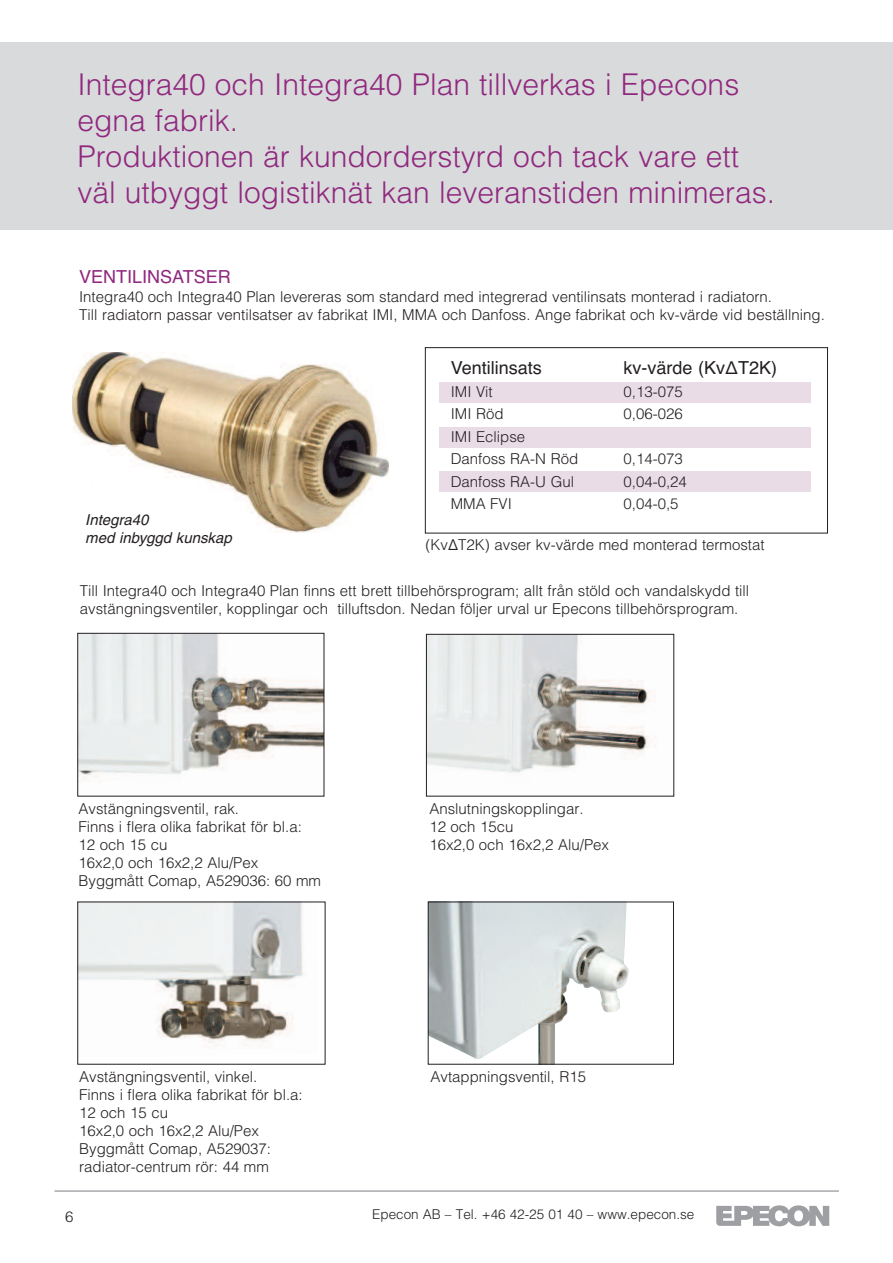
<style>
.page{position:relative;width:893px;height:1263px;background:#fff}
.page>*{position:absolute;margin:0;border:0;box-sizing:border-box;transform-origin:0 0}
.t1{font:300 30px/36px "Helvetica";color:#90287e}
.t2{font:18px "Helvetica";color:#231f20}
.t3{font:18px "Helvetica";color:#90287e}
.t4{font:300 15px/18px "Helvetica";color:#231f20}
.t5{font:italic 15px/18px "Helvetica CE";color:#231f20}
.t6{font:300 13.5px "Helvetica";color:#231f20}
</style>
<div class="page">
<div style="left:0;top:43px;width:893px;height:187px;background:#d9dadc"></div>
<img style="left:80px;top:635px;width:242px;height:147px">
<div style="left:78px;top:633px;width:246px;height:163px;border:1px solid #231f20"></div>
<img style="left:80px;top:904px;width:224px;height:143px">
<img style="left:428px;top:636px;width:228px;height:138px">
<div style="left:426px;top:634px;width:248px;height:162px;border:1px solid #231f20"></div>
<img style="left:430px;top:904px;width:199px;height:158px">
<div style="left:428px;top:902px;width:246px;height:162px;border:1px solid #231f20"></div>
<svg style="left:716px;top:1205px;width:113px;height:21px"></svg>
<img style="left:73px;top:352px;width:315px;height:181px">
<div style="left:84px;top:513px;width:165px;height:43px;background:#fff"></div>
<hr style="left:54px;top:1190px;width:785px;height:2px;background:#a8a9ad">
<div style="left:425px;top:347px;width:403px;height:186px;border:1px solid #231f20"></div>
<div style="left:439px;top:382px;width:372px;height:21px;background:#eadce7"></div>
<div style="left:439px;top:427px;width:372px;height:21px;background:#eadce7"></div>
<div style="left:439px;top:471px;width:372px;height:21px;background:#eadce7"></div>
<h1 class="t1" style="left:77px;top:64px;width:699px">Integra40 och Integra40 Plan tillverkas i Epecons egna fabrik.<br>Produktionen är kundorderstyrd och tack vare ett väl utbyggt logistiknät kan leveranstiden minimeras.</h1>
<p class="t3" style="left:79px;top:266px;width:153px">vEntiLinsAtsEr</p>
<p class="t4" style="left:79px;top:286px;width:747px">Integra40 och Integra40 Plan levereras som standard med integrerad ventilinsats monterad i radiatorn.<br>Till radiatorn passar ventilsatser av fabrikat IMI, MMA och danfoss. Ange fabrikat och kv-värde vid beställning.</p>
<p class="t2" style="left:451px;top:357px;width:93px">ventilinsats</p>
<p class="t2" style="left:623px;top:357px;width:155px">kv-värde (KvΔt2K)</p>
<p class="t4" style="left:451px;top:381px;width:44px">IMI Vit</p>
<p class="t4" style="left:623px;top:381px;width:61px">0,13-075</p>
<p class="t4" style="left:451px;top:404px;width:54px">IMI Röd</p>
<p class="t4" style="left:623px;top:404px;width:61px">0,06-026</p>
<p class="t4" style="left:451px;top:424px;width:129px;line-height:22.5px">IMI Eclipse danfoss RA-n Röd</p>
<p class="t4" style="left:623px;top:449px;width:61px">0,14-073</p>
<p class="t4" style="left:451px;top:471px;width:125px">danfoss RA-U Gul</p>
<p class="t4" style="left:623px;top:471px;width:65px">0,04-0,24</p>
<p class="t4" style="left:451px;top:494px;width:63px">MMA FVI</p>
<p class="t4" style="left:623px;top:494px;width:57px">0,04-0,5</p>
<p class="t5" style="left:85px;top:512px;width:148px">Integra40<br>med inbyggd kunskap</p>
<p class="t4" style="left:80px;top:581px;width:671px">Till Integra40 och Integra40 Plan finns ett brett tillbehörsprogram; allt från stöld och vandalskydd till avstängningsventiler, kopplingar och tilluftsdon. nedan följer urval ur Epecons tillbehörsprogram.</p>
<p class="t4" style="left:426px;top:535px;width:340px">(kvΔT2k) avser kv-värde med monterad termostat</p>
<p class="t4" style="left:79px;top:799px;width:244px">Avstängningsventil, rak.<br>Finns i flera olika fabrikat för bl.a:<br>12 och 15 cu<br>16x2,0 och 16x2,2 Alu/Pex<br>Byggmått Comap, A529036: 60 mm</p>
<p class="t4" style="left:79px;top:1067px;width:225px">Avstängningsventil, vinkel.<br>Finns i flera olika fabrikat för bl.a:<br>12 och 15 cu<br>16x2,0 och 16x2,2 Alu/Pex<br>Byggmått Comap, A529037: radiator-centrum rör: 44 mm</p>
<p class="t4" style="left:429px;top:799px;width:181px">Anslutningskopplingar.<br>12 och 15cu<br>16x2,0 och 16x2,2 Alu/Pex</p>
<p class="t4" style="left:431px;top:1067px;width:157px">Avtappningsventil, R15</p>
<p class="t4" style="left:65px;top:1206px;width:10px">6</p>
<p class="t6" style="left:372px;top:1202px;width:324px">Epecon AB – Tel. +46 42-25 01 40 – www.epecon.se</p>
</div>
